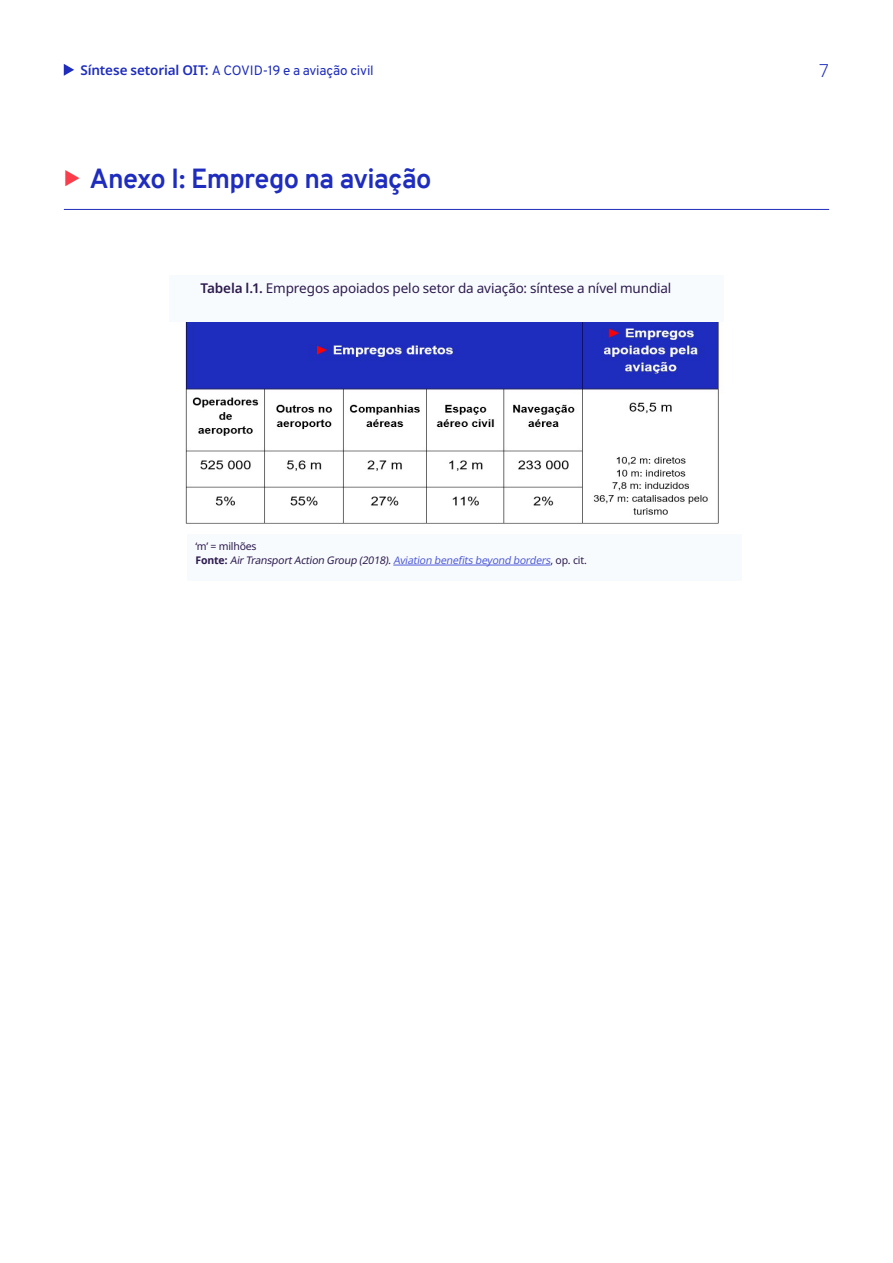
<style>
.page{position:relative;width:893px;height:1263px;background:#fff}
.page>*{position:absolute;margin:0;border:0;box-sizing:border-box;transform-origin:0 0}
.t1{font:700 27px "Overpass";letter-spacing:-.025em;color:#1e2dbe}
.t2{font:300 18px "Noto Sans";color:#1e2dbe}
.Briefing_A4_-_Body{font:13.5px "Noto Sans";letter-spacing:-.01em;color:#2c1b4d}
.Briefing_A4_-_Subhea{font:13.5px "Overpass";letter-spacing:-.01em;color:#1e2dbe}
.Briefing_A4-_footnot{font:italic 10.5px "Noto Sans";color:#2c1b4d}
.Briefing_A4-_footnot-2{font:10.5px "Noto Sans";letter-spacing:-.02em;color:#2c1b4d}
.s1{font-family:"Noto Sans";font-weight:600}
.s2{font-weight:600}
.s3{font-weight:700;font-style:normal}
.s4{color:#4f5cd6}
.s5{font-style:normal}
</style>
<div class="page">
<svg style="left:64px;top:64px;width:10px;height:12px"></svg>
<hr style="left:64px;top:209px;width:765px;height:1px;background:#1e2dbe">
<img style="left:185px;top:322px;width:534px;height:202px">
<div style="left:169px;top:275px;width:555px;height:47px;background:#f8fbfe"></div>
<div style="left:187px;top:534px;width:555px;height:47px;background:#f8fbfe"></div>
<hr style="left:393px;top:565px;width:157px;height:1px;background:#4f5cd6">
<p class="Briefing_A4_-_Subhea" style="left:80px;top:60px;width:295px"><span class="s1">Síntese setorial OIT:</span> A COVID-19 e a aviação civil</p>
<h2 class="t2" style="left:819px;top:57px;width:12px">7</h2>
<p class="t1" style="left:89px;top:159px;width:344px">Anexo I: Emprego na aviação</p>
<p class="Briefing_A4_-_Body" style="left:200px;top:279px;width:472px"><span class="s2">Tabela l.1.</span> Empregos apoiados pelo setor da aviação: síntese a nível mundial</p>
<p class="Briefing_A4-_footnot-2" style="left:196px;top:539px;width:63px">‘m’ = milhões</p>
<p class="Briefing_A4-_footnot" style="left:196px;top:553px;width:393px"><span class="s3">F o n t e :</span> AirTransportAction Group (2018). <span class="s4">Aviation benefitsbeyond borders</span><span class="s5">, o p . c i t .</span></p>
</div>
